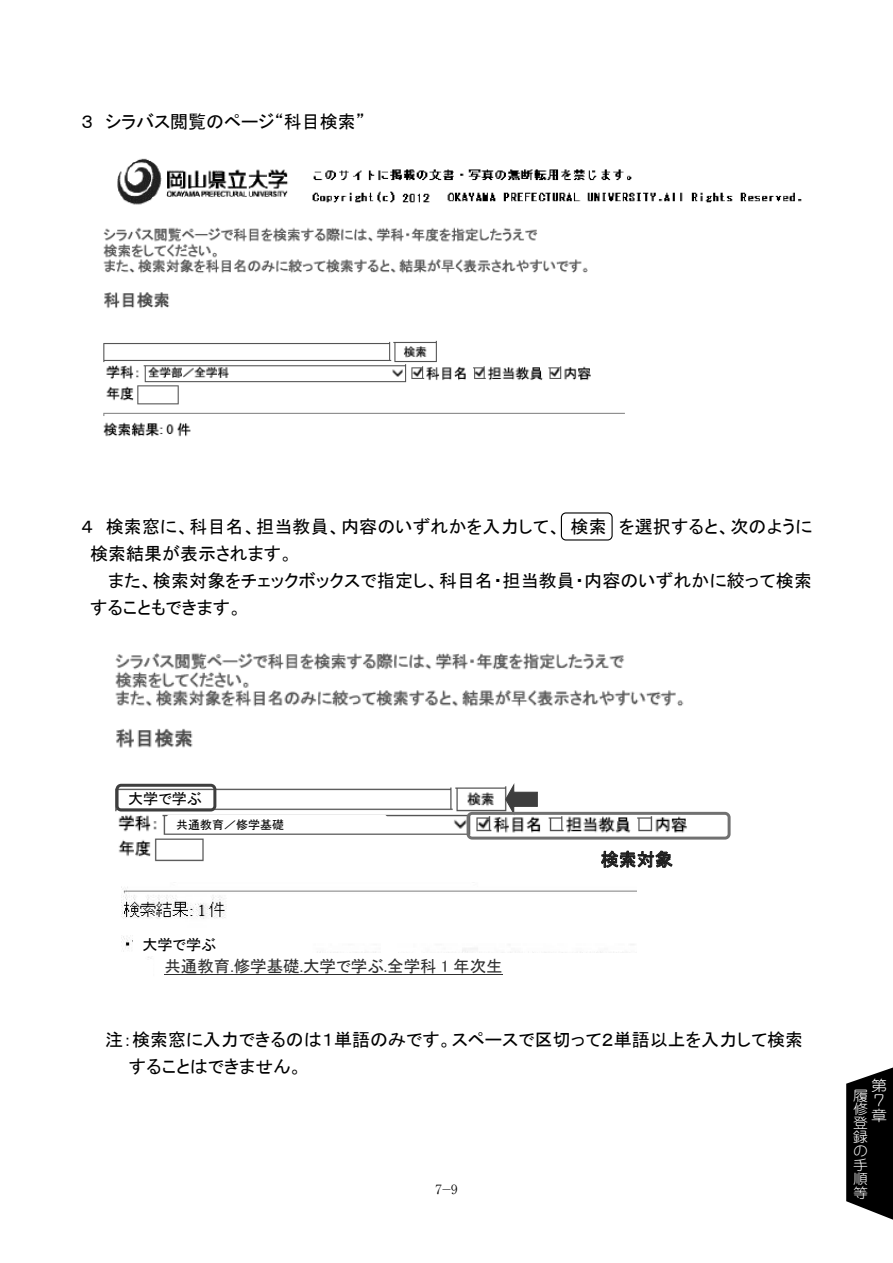
<style>
.page{position:relative;width:893px;height:1263px;background:#fff}
.page>*{position:absolute;margin:0;border:0;box-sizing:border-box;transform-origin:0 0}
.t1{font:18px/27px "MS P Gothic";color:#000}
.t2{font:18px "MS Gothic";color:#1d1d1d}
.t3{font:16.5px "MS P Gothic";color:#303030}
.t4{font:15.75px "MS Mincho";color:#000}
.t5{font:15px "MS P Gothic";color:#000}
.t6{font:300 14.85px/14.9px "Jun 101 Pro";color:#fff;scale:1.08 1}
.t7{font:300 13.8px/13.8px "Jun 101 Pro";color:#fff;text-align:justify;scale:1.08 1}
.t8{font:300 12.75px "Ryumin Pro";color:#000}
.t9{font:12px "MS P Gothic";color:#000}
</style>
<div class="page">
<img style="left:103px;top:158px;width:699px;height:279px">
<img style="left:115px;top:653px;width:612px;height:209px">
<div style="left:561px;top:512px;width:52px;height:28px;border:1px solid #000;border-radius:4px"></div>
<div style="left:116px;top:784px;width:100px;height:27px;border:3px solid #3e3e3e;border-radius:4px"></div>
<svg style="left:504px;top:781px;width:34px;height:31px"></svg>
<div style="left:467px;top:812px;width:264px;height:27px;border:3px solid #717171;border-radius:4px"></div>
<svg style="left:601px;top:851px;width:72px;height:17px"></svg>
<img style="left:122px;top:887px;width:514px;height:72px">
<div style="left:167px;top:815px;width:220px;height:17px;background:#fff;border-radius:3px"></div>
<div style="left:133px;top:932px;width:180px;height:24px;background:#fff;border-radius:4px"></div>
<div style="left:154px;top:953px;width:492px;height:31px;background:#fff;border-radius:5px"></div>
<hr style="left:164px;top:974px;width:339px;height:1px;background:#303030">
<svg style="left:846px;top:1067px;width:47px;height:153px;background:#1f1f1f"></svg>
<p class="t1" style="left:81px;top:108px;width:285px">３ シラバス閲覧のページ“科目検索”</p>
<p class="t1" style="left:90px;top:513px;width:724px;text-indent:-9px">４ 検索窓に、科目名、担当教員、内容のいずれかを入力して、 検索 を選択すると、次のように検索結果が表示されます。</p>
<p class="t1" style="left:90px;top:567px;width:723px;text-indent:18px">また、検索対象をチェックボックスで指定し、科目名・担当教員・内容のいずれかに絞って検索することもできます。</p>
<p class="t5" style="left:128px;top:791px;width:75px">大学で学ぶ</p>
<p class="t9" style="left:176px;top:818px;width:109px">共通教育／修学基礎</p>
<p class="t5" style="left:143px;top:937px;width:75px">大学で学ぶ</p>
<p class="t3" style="left:164px;top:958px;width:340px">共通教育.修学基礎.大学で学ぶ.全学科 1 年次生</p>
<p class="t2" style="left:601px;top:850px;width:74px">検索対象</p>
<p class="t1" style="left:129px;top:1026px;width:676px;text-indent:-24px">注：検索窓に入力できるのは１単語のみです。スペースで区切って２単語以上を入力して検索することはできません。</p>
<p class="t4" style="left:435px;top:1181px;width:25px">7-9</p>
<p class="t8" style="left:435px;top:1180px;width:24px">7-9</p>
<p class="t6" style="left:871px;top:1077px;width:16px">第<br>７章</p>
<p class="t7" style="left:853px;top:1087px;width:15px">履修登録の手順等</p>
</div>
